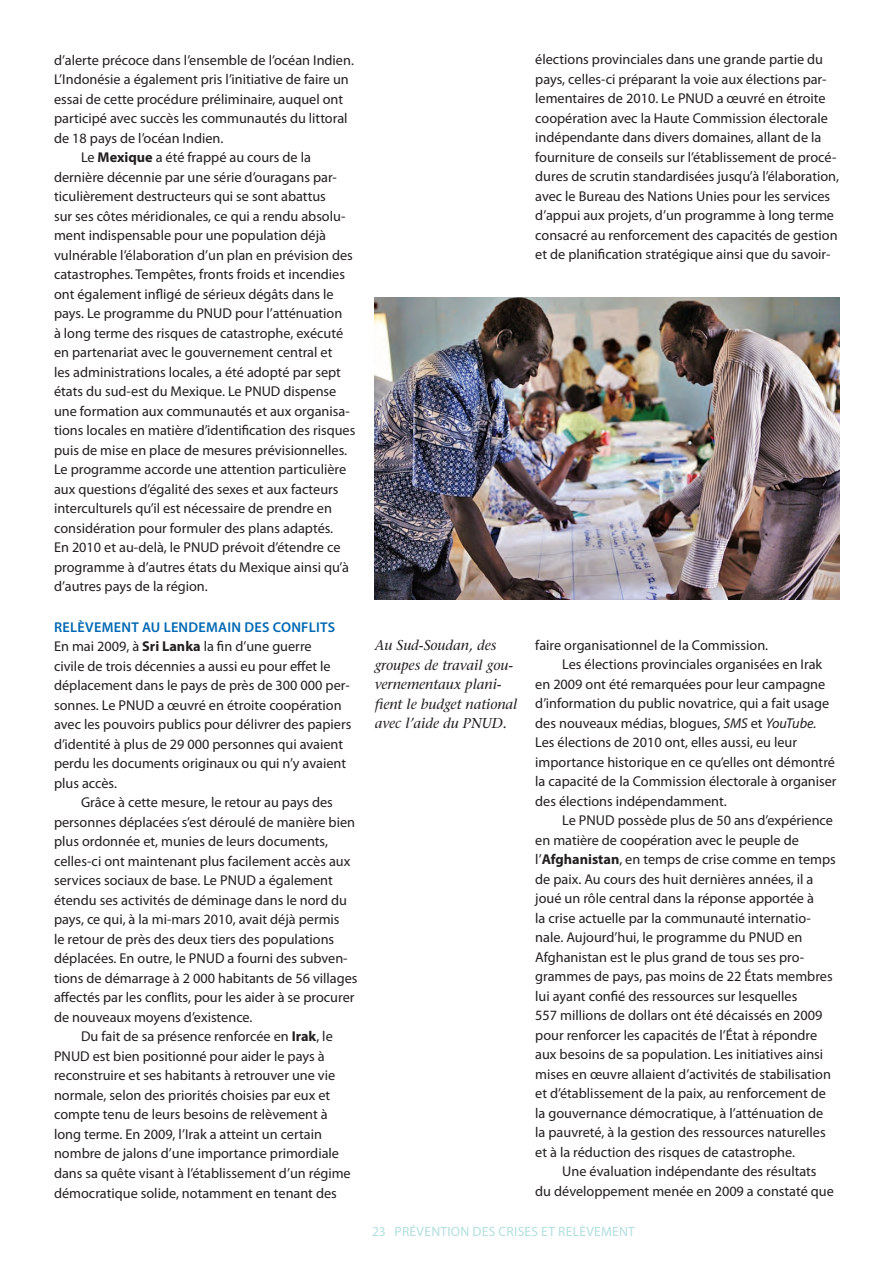
<style>
.page{position:relative;width:892px;height:1262px;background:#fff}
.page>*{position:absolute;margin:0;border:0;box-sizing:border-box;transform-origin:0 0}
.t1{font:14.25px/19.5px "Myriad Pro";color:#231f20}
.t2{font:italic 14.25px/19.5px "Stone Serif";color:#231f20}
.t3{font:13.5px "Myriad Pro";letter-spacing:.02em;color:#b2dfdf}
.s1{font-weight:700}
.s2{font-weight:600;color:#0168b3}
.s3{font-style:italic}
</style>
<div class="page">
<img style="left:375px;top:297px;width:464px;height:302px">
<p class="t1" style="left:54px;top:50px;width:301px">d’alerte précoce dans l’ensemble de l’océan Indien.</p>
<p class="t1" style="left:54px;top:70px;width:296px">L’Indonésie a également pris l’initiative de faire un</p>
<p class="t1" style="left:54px;top:89px;width:291px">essai de cette procédure préliminaire, auquel ont</p>
<p class="t1" style="left:54px;top:109px;width:295px">participé avec succès les communautés du littoral</p>
<p class="t1" style="left:54px;top:128px;width:171px">de 18 pays de l’océan Indien.</p>
<p class="t1" style="left:81px;top:148px;width:231px">Le <span class="s1">Mexique</span> a été frappé au cours de la</p>
<p class="t1" style="left:54px;top:167px;width:284px">dernière décennie par une série d’ouragans par-</p>
<p class="t1" style="left:54px;top:187px;width:273px">ticulièrement destructeurs qui se sont abattus</p>
<p class="t1" style="left:54px;top:206px;width:293px">sur ses côtes méridionales, ce qui a rendu absolu-</p>
<p class="t1" style="left:54px;top:226px;width:273px">ment indispensable pour une population déjà</p>
<p class="t1" style="left:54px;top:245px;width:300px">vulnérable l’élaboration d’un plan en prévision des</p>
<p class="t1" style="left:54px;top:265px;width:292px">catastrophes. Tempêtes, fronts froids et incendies</p>
<p class="t1" style="left:54px;top:284px;width:281px">ont également infligé de sérieux dégâts dans le</p>
<p class="t1" style="left:54px;top:304px;width:160px">pays. Le programme du PNUD</p>
<p class="t1" style="left:54px;top:304px;width:291px;text-indent:181px">pour l’atténuation à long terme des risques de catastrophe, exécuté en partenariat avec le gouvernement central et les administrations locales, a été adopté par sept états du sud-est du Mexique. Le PNUD</p>
<p class="t1" style="left:54px;top:382px;width:303px;text-indent:229px">dispense une formation aux communautés et aux organisa&shy;tions locales en matière d’identification des risques puis de mise en place de mesures prévisionnelles.<br>Le programme accorde une attention particulière aux questions d’égalité des sexes et aux facteurs interculturels qu’il est nécessaire de prendre en considération pour formuler des plans adaptés.<br>En 2010 et au-delà, le PNUD</p>
<p class="t1" style="left:54px;top:538px;width:297px;text-indent:168px">prévoit d’étendre ce programme à d’autres états du Mexique ainsi qu’à d’autres pays de la région.</p>
<p class="t1" style="left:54px;top:617px;width:297px"><span class="s2">RELÈVEMENT AU LENDEMA IN DES CONFLITS </span>En mai 2009, à <span class="s1">Sri Lanka</span> la fin d’une guerre<br>civile de trois décennies a aussi eu pour effet le déplacement dans le pays de près de 300 000 per&shy;sonnes. Le PNUD</p>
<p class="t1" style="left:54px;top:695px;width:299px;text-indent:103px">a œuvré en étroite coopération avec les pouvoirs publics pour délivrer des papiers d’identité à plus de 29 000 personnes qui avaient perdu les documents originaux ou qui n’y avaient plus accès.</p>
<p class="t1" style="left:54px;top:793px;width:302px;text-indent:27px">Grâce à cette mesure, le retour au pays des personnes déplacées s’est déroulé de manière bien plus ordonnée et, munies de leurs documents, celles-ci ont maintenant plus facilement accès aux services sociaux de base. Le PNUD</p>
<p class="t1" style="left:54px;top:871px;width:294px;text-indent:205px">a également étendu ses activités de déminage dans le nord du pays, ce qui, à la mi-mars 2010, avait déjà permis le retour de près des deux tiers des populations déplacées. En outre, le PNUD</p>
<p class="t1" style="left:228px;top:949px;width:121px">a fourni des subven-</p>
<p class="t1" style="left:54px;top:968px;width:305px">tions de démarrage à 2 000 habitants de 56 villages</p>
<p class="t1" style="left:54px;top:988px;width:302px">affectés par les conflits, pour les aider à se procurer</p>
<p class="t1" style="left:54px;top:1007px;width:200px">de nouveaux moyens d’existence.</p>
<p class="t1" style="left:81px;top:1027px;width:253px">Du fait de sa présence renforcée en <span class="s1">Irak</span>, le</p>
<p class="t1" style="left:54px;top:1046px;width:18px">PNUD</p>
<p class="t1" style="left:54px;top:1046px;width:298px;text-indent:39px">est bien positionné pour aider le pays à reconstruire et ses habitants à retrouver une vie normale, selon des priorités choisies par eux et compte tenu de leurs besoins de relèvement à long terme. En 2009, l’Irak a atteint un certain nombre de jalons d’une importance primordiale dans sa quête visant à l’établissement d’un régime démocratique solide, notamment en tenant des</p>
<p class="t1" style="left:535px;top:50px;width:293px">élections provinciales dans une grande partie du pays, celles-ci préparant la voie aux élections par&shy;lementaires de 2010. Le PNUD</p>
<p class="t1" style="left:535px;top:89px;width:305px;text-indent:181px">a œuvré en étroite coopération avec la Haute Commission électorale indépendante dans divers domaines, allant de la fourniture de conseils sur l’établissement de procé&shy;dures de scrutin standardisées jusqu’à l’élaboration, avec le Bureau des Nations Unies pour les services d’appui aux projets, d’un programme à long terme consacré au renforcement des capacités de gestion et de planification stratégique ainsi que du savoir-</p>
<p class="t2" style="left:375px;top:636px;width:144px">Au Sud-Soudan, des groupes de travail gou&shy;vernementaux plani&shy;fient le budget national avec l’aide du PNUD.</p>
<p class="t1" style="left:535px;top:635px;width:234px">faire organisationnel de la Commission.</p>
<p class="t1" style="left:562px;top:655px;width:261px">Les élections provinciales organisées en Irak</p>
<p class="t1" style="left:535px;top:674px;width:291px">en 2009 ont été remarquées pour leur campagne</p>
<p class="t1" style="left:535px;top:694px;width:295px">d’information du public novatrice, qui a fait usage</p>
<p class="t1" style="left:535px;top:713px;width:283px">des nouveaux médias, blogues, <span class="s3">SMS</span> et <span class="s3">YouTube.</span></p>
<p class="t1" style="left:535px;top:733px;width:263px">Les élections de 2010 ont, elles aussi, eu leur</p>
<p class="t1" style="left:535px;top:752px;width:301px">importance historique en ce qu’elles ont démontré</p>
<p class="t1" style="left:535px;top:772px;width:303px">la capacité de la Commission électorale à organiser</p>
<p class="t1" style="left:535px;top:791px;width:193px">des élections indépendamment.</p>
<p class="t1" style="left:562px;top:811px;width:35px">Le PNUD</p>
<p class="t1" style="left:535px;top:811px;width:302px;text-indent:82px">possède plus de 50 ans d’expérience en matière de coopération avec le peuple de l’<span class="s1">Afghanistan</span>, en temps de crise comme en temps de paix. Au cours des huit dernières années, il a joué un rôle central dans la réponse apportée à<br>la crise actuelle par la communauté internatio&shy;nale. Aujourd’hui, le programme du PNUD</p>
<p class="t1" style="left:535px;top:927px;width:299px;text-indent:252px">en Afghanistan est le plus grand de tous ses pro&shy;grammes de pays, pas moins de 22 États membres lui ayant confié des ressources sur lesquelles<br>557 millions de dollars ont été décaissés en 2009 pour renforcer les capacités de l’État à répondre aux besoins de sa population. Les initiatives ainsi mises en œuvre allaient d’activités de stabilisation et d’établissement de la paix, au renforcement de la gouvernance démocratique, à l’atténuation de la pauvreté, à la gestion des ressources naturelles et à la réduction des risques de catastrophe.</p>
<p class="t1" style="left:535px;top:1161px;width:300px;text-indent:27px">Une évaluation indépendante des résultats du développement menée en 2009 a constaté que</p>
<p class="t3" style="left:372px;top:1224px;width:262px">23 Prévention des cris es et relèvement</p>
</div>
